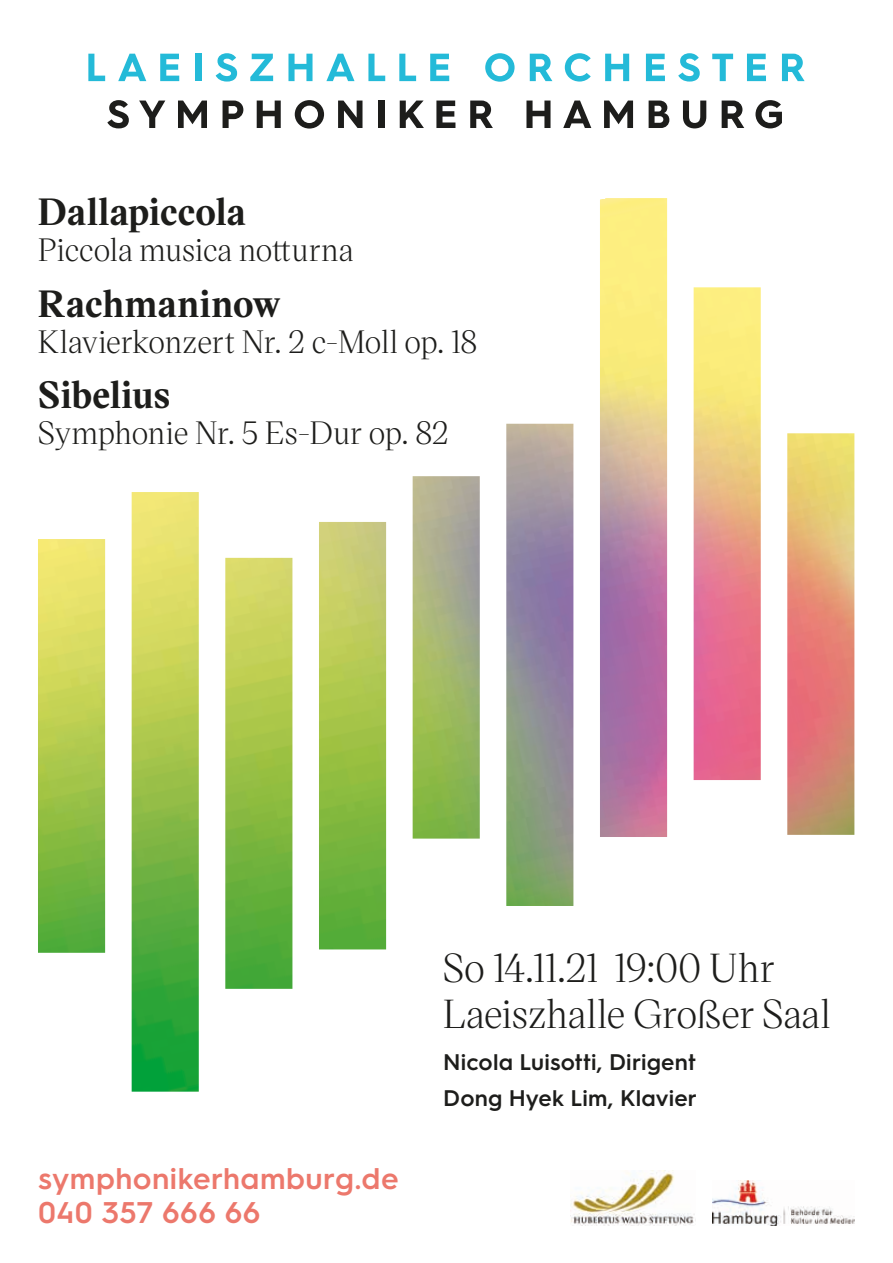
<style>
.page{position:relative;width:893px;height:1263px;background:#fff}
.page>*{position:absolute;margin:0;border:0;box-sizing:border-box;transform-origin:0 0}
.t1{font:39.3px/46.8px "Victor Serif";letter-spacing:-.01em;color:#1d1d1b}
.t2{font:700 36.75px "Victor Serif";color:#1d1d1b}
.t3{font:31.35px "Victor Serif";letter-spacing:-.005em;color:#1d1d1b}
.t4{font:600 30px/34.2px "Hurme Geometric Sans 3";letter-spacing:.015em;color:#ec786c}
.t5{font:600 22.65px/36px "Hurme Geometric Sans 3";letter-spacing:.01em;color:#1d1d1b}
</style>
<div class="page">
<svg style="left:88px;top:54px;width:17px;height:27px"></svg>
<svg style="left:118px;top:54px;width:28px;height:27px"></svg>
<svg style="left:160px;top:54px;width:19px;height:27px"></svg>
<div style="left:195px;top:54px;width:6px;height:27px;background:#24bad8"></div>
<svg style="left:216px;top:53px;width:21px;height:29px"></svg>
<svg style="left:250px;top:54px;width:23px;height:27px"></svg>
<svg style="left:288px;top:54px;width:24px;height:27px"></svg>
<svg style="left:326px;top:54px;width:28px;height:27px"></svg>
<svg style="left:368px;top:54px;width:17px;height:27px"></svg>
<svg style="left:399px;top:54px;width:17px;height:27px"></svg>
<svg style="left:430px;top:54px;width:19px;height:27px"></svg>
<svg style="left:485px;top:53px;width:30px;height:29px"></svg>
<svg style="left:530px;top:54px;width:22px;height:27px"></svg>
<svg style="left:565px;top:53px;width:26px;height:29px"></svg>
<svg style="left:605px;top:54px;width:24px;height:27px"></svg>
<svg style="left:646px;top:54px;width:19px;height:27px"></svg>
<svg style="left:678px;top:53px;width:22px;height:29px"></svg>
<svg style="left:712px;top:54px;width:21px;height:27px"></svg>
<svg style="left:747px;top:54px;width:19px;height:27px"></svg>
<svg style="left:782px;top:54px;width:23px;height:27px"></svg>
<svg style="left:107px;top:100px;width:22px;height:28px"></svg>
<svg style="left:139px;top:101px;width:26px;height:27px"></svg>
<svg style="left:178px;top:101px;width:29px;height:27px"></svg>
<svg style="left:223px;top:101px;width:20px;height:27px"></svg>
<svg style="left:257px;top:101px;width:24px;height:27px"></svg>
<svg style="left:295px;top:100px;width:29px;height:29px"></svg>
<svg style="left:338px;top:101px;width:24px;height:27px"></svg>
<div style="left:378px;top:101px;width:6px;height:27px;background:#1d1d1b"></div>
<svg style="left:400px;top:101px;width:24px;height:27px"></svg>
<svg style="left:436px;top:101px;width:19px;height:27px"></svg>
<svg style="left:470px;top:101px;width:23px;height:27px"></svg>
<svg style="left:526px;top:101px;width:24px;height:27px"></svg>
<svg style="left:563px;top:101px;width:28px;height:27px"></svg>
<svg style="left:604px;top:101px;width:29px;height:27px"></svg>
<svg style="left:649px;top:101px;width:20px;height:27px"></svg>
<svg style="left:683px;top:101px;width:23px;height:27px"></svg>
<svg style="left:722px;top:101px;width:22px;height:27px"></svg>
<svg style="left:755px;top:100px;width:27px;height:28px"></svg>
<img style="left:570px;top:1170px;width:126px;height:55px">
<img style="left:713px;top:1181px;width:142px;height:45px">
<img style="left:38px;top:198px;width:816px;height:894px">
<p class="t2" style="left:38px;top:187px;width:210px">Dallapiccola</p>
<p class="t3" style="left:38px;top:229px;width:317px">Piccola musica notturna</p>
<p class="t2" style="left:38px;top:279px;width:244px">Rachmaninow</p>
<p class="t3" style="left:38px;top:320px;width:441px">Klavierkonzert Nr. 2 c-Moll op. 18</p>
<p class="t2" style="left:38px;top:370px;width:134px">Sibelius</p>
<p class="t3" style="left:38px;top:412px;width:412px">Symphonie Nr. 5 Es-Dur op. 82</p>
<p class="t4" style="left:38px;top:1159px;width:362px">symphonikerhamburg.de<br>040 357 666 66</p>
<p class="t1" style="left:443px;top:943px;width:389px">So 14.11.21 19:00 Uhr<br>Laeiszhalle Großer Saal</p>
<p class="t5" style="left:443px;top:1042px;width:255px">Nicola Luisotti, Dirigent<br>Dong Hyek Lim, Klavier</p>
</div>
